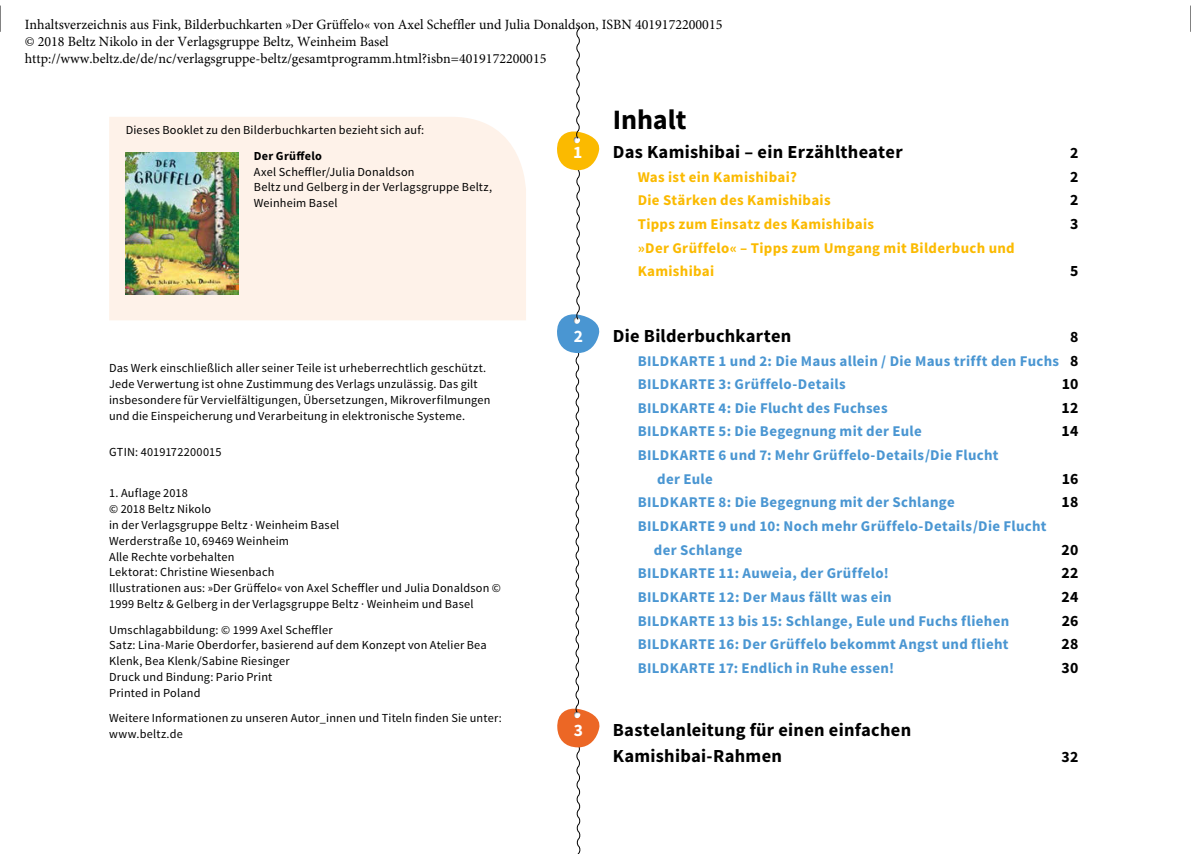
<style>
.page{position:relative;width:1191px;height:854px;background:#fff}
.page>*{position:absolute;margin:0;border:0;box-sizing:border-box;transform-origin:0 0}
.t1{font:700 28px "Source Sans Pro";letter-spacing:-.005em;color:#000}
.t2{font:700 18.38px/26.2px "Source Sans Pro";letter-spacing:.015em;color:#000}
.t3{font:700 17.5px "Source Sans Pro";color:#fff}
.t4{font:700 15.75px "Source Sans Pro";letter-spacing:.02em;color:#000}
.t5{font:700 14.88px/23.6px "Source Sans Pro";letter-spacing:.025em;color:#4a96d2}
.t6{font:700 14.88px/23.6px "Source Sans Pro";letter-spacing:.02em;color:#fbba00}
.t7{font:14px/16.8px "Minion Pro";color:#000}
.t8{font:12.25px/15.8px "Source Sans Pro";letter-spacing:.015em;color:#000}
.t9{font:700 12.25px "Source Sans Pro";letter-spacing:.025em;color:#000}
.s1{font-size:15.75px;color:#000}
</style>
<div class="page">
<div style="left:109px;top:117px;width:417px;height:203px;background:#fef2e9"></div>
<img style="left:126px;top:152px;width:113px;height:142px">
<svg style="left:557px;top:27px;width:43px;height:826px"></svg>
<svg style="left:0;top:6px;width:1px;height:26px"></svg>
<svg style="left:1190px;top:6px;width:1px;height:26px"></svg>
<p class="t7" style="left:25px;top:16px;width:699px">Inhaltsverzeichnis aus Fink, Bilderbuchkarten »Der Grüffelo« von Axel Scheffler und Julia Donaldson, ISBN 4019172200015 © 2018 Beltz Nikolo in der Verlagsgruppe Beltz, Weinheim Basel http://www.beltz.de/de/nc/verlagsgruppe-beltz/gesamtprogramm.html?isbn=4019172200015</p>
<p class="t8" style="left:126px;top:122px;width:300px">Dieses Booklet zu den Bilderbuchkarten bezieht sich auf:</p>
<p class="t9" style="left:254px;top:148px;width:70px">Der Grüffelo</p>
<p class="t8" style="left:254px;top:164px;width:240px">Axel Scheffler/Julia Donaldson<br>Beltz und Gelberg in der Verlagsgruppe Beltz,<br>Weinheim Basel</p>
<p class="t8" style="left:109px;top:360px;width:383px">Das Werk einschließlich aller seiner Teile ist urheberrechtlich geschützt.<br>Jede Verwertung ist ohne Zustimmung des Verlags unzulässig. Das gilt insbesondere für Vervielfältigungen, Übersetzungen, Mikrover filmungen und die Einspeicherung und Verarbeitung in elektronische Systeme.</p>
<p class="t8" style="left:109px;top:444px;width:114px">GTIN: 4019172200015</p>
<p class="t8" style="left:109px;top:485px;width:393px">1. Auflage 2018<br>© 2018 Beltz Nikolo<br>in der Verlagsgruppe Beltz · Weinheim Basel<br>Werderstraße 10, 69469 Weinheim<br>Alle Rechte vorbehalten<br>Lektorat: Christine Wiesenbach<br>Illustrationen aus: »Der Grüffelo« von Axel Scheffler und Julia Donaldson © 1999 Beltz &amp; Gelberg in der Verlagsgruppe Beltz · Weinheim und Basel</p>
<p class="t8" style="left:109px;top:621px;width:379px">Umschlagabbildung: © 1999 Axel Scheffler<br>Satz: Lina-Marie Oberdorfer, basierend auf dem Konzept von Atelier Bea Klenk, Bea Klenk/Sabine Riesinger<br>Druck und Bindung: Pario Print<br>Printed in Poland</p>
<p class="t8" style="left:109px;top:710px;width:394px">Weitere Informationen zu unseren Autor_innen und Titeln finden Sie unter: www.beltz.de</p>
<h3 class="t3" style="left:573px;top:141px;width:11px">1</h3>
<h3 class="t3" style="left:574px;top:325px;width:11px">2</h3>
<h3 class="t3" style="left:574px;top:718px;width:11px">3</h3>
<h1 class="t1" style="left:613px;top:102px;width:75px">Inhalt</h1>
<h2 class="t2" style="left:613px;top:139px;width:291px">Das Kamishibai – ein Erzähltheater</h2>
<p class="t4" style="left:1070px;top:142px;width:10px">2</p>
<p class="t6" style="left:637px;top:165px;width:161px">Was ist ein Kamishibai?</p>
<p class="t4" style="left:1070px;top:166px;width:10px">2</p>
<p class="t6" style="left:637px;top:189px;width:194px">Die Stärken des Kamishibais</p>
<p class="t4" style="left:1070px;top:190px;width:10px">2</p>
<p class="t6" style="left:637px;top:213px;width:238px">Tipps zum Einsatz des Kamishibais</p>
<p class="t4" style="left:1070px;top:213px;width:10px">3</p>
<p class="t6" style="left:637px;top:236px;width:379px">»Der Grüffelo« – Tipps zum Umgang mit Bilderbuch und<br>Kamishibai</p>
<p class="t4" style="left:1070px;top:261px;width:10px">5</p>
<h2 class="t2" style="left:613px;top:323px;width:180px">Die Bilderbuchkarten</h2>
<p class="t4" style="left:1070px;top:326px;width:10px">8</p>
<p class="t5" style="left:637px;top:349px;width:442px">BILDKARTE 1 und 2: Die Maus allein / Die Maus trifft den Fuchs <span class="s1">8<br></span>BILDKARTE 3: Grüffelo-Details</p>
<p class="t4" style="left:1061px;top:373px;width:18px">10</p>
<p class="t5" style="left:637px;top:396px;width:251px">BILDKARTE 4: Die Flucht des Fuchses</p>
<p class="t4" style="left:1061px;top:397px;width:18px">12</p>
<p class="t5" style="left:637px;top:420px;width:286px">BILDKARTE 5: Die Begegnung mit der Eule</p>
<p class="t4" style="left:1061px;top:421px;width:18px">14</p>
<p class="t5" style="left:657px;top:444px;width:343px;text-indent:-19px">BILDKARTE 6 und 7: Mehr Grüffelo-Details /Die Flucht der Eule</p>
<p class="t4" style="left:1061px;top:468px;width:18px">16</p>
<p class="t5" style="left:637px;top:491px;width:319px">BILDKARTE 8: Die Begegnung mit der Schlange</p>
<p class="t4" style="left:1061px;top:492px;width:18px">18</p>
<p class="t5" style="left:654px;top:514px;width:394px;text-indent:-16px">BILDKARTE 9 und 10: Noch mehr Grüffelo-Details /Die Flucht der Schlange</p>
<p class="t4" style="left:1061px;top:539px;width:18px">20</p>
<p class="t5" style="left:637px;top:562px;width:253px">BILDKARTE 11: Auweia, der Grüffelo!</p>
<p class="t4" style="left:1061px;top:562px;width:19px">22</p>
<p class="t5" style="left:637px;top:585px;width:255px">BILDKARTE 12: Der Maus fällt was ein</p>
<p class="t4" style="left:1061px;top:586px;width:19px">24</p>
<p class="t5" style="left:637px;top:609px;width:373px">BILDKARTE 13 bis 15: Schlange, Eule und Fuchs fliehen</p>
<p class="t4" style="left:1061px;top:610px;width:18px">26</p>
<p class="t5" style="left:637px;top:633px;width:372px">BILDKARTE 16: Der Grüffelo bekommt Angst und flieht</p>
<p class="t4" style="left:1061px;top:633px;width:19px">28</p>
<p class="t5" style="left:637px;top:656px;width:258px">BILDKARTE 17: Endlich in Ruhe essen!</p>
<p class="t4" style="left:1061px;top:657px;width:19px">30</p>
<h2 class="t2" style="left:613px;top:717px;width:300px">Bastelanleitung für einen einfachen<br>Kamishibai-Rahmen</h2>
<p class="t4" style="left:1061px;top:746px;width:18px">32</p>
</div>
